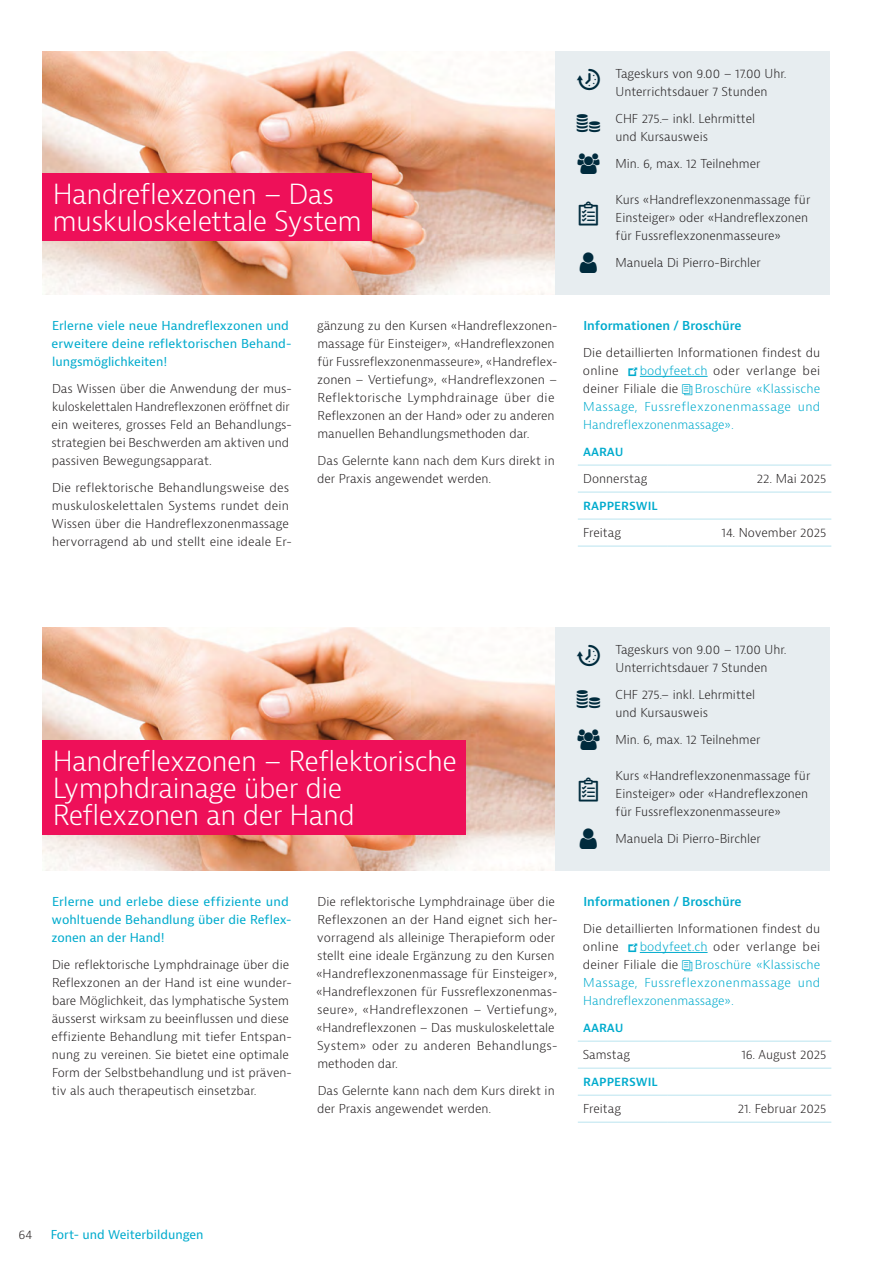
<style>
.page{position:relative;width:893px;height:1263px;background:#fff}
.page>*{position:absolute;margin:0;border:0;box-sizing:border-box;transform-origin:0 0}
.t1{font:300 27px/27px "Bernina Sans";letter-spacing:-.02em;color:#fff}
.t2{font:300 12px/18px "Bernina Sans";color:#231f20}
.t3{font:12px/18px "Bernina Sans";color:#00abcd}
.t4{font:300 12px/18px "Bernina Sans";color:#00abcd;text-align:justify}
.t5{font:600 12px "Bernina Sans";color:#00abcd}
.s1{color:#00abcd}
</style>
<div class="page">
<hr style="left:640px;top:376px;width:68px;height:1px;background:#00abcd">
<hr style="left:578px;top:465px;width:90px;height:1px;background:#bae4ef">
<hr style="left:668px;top:465px;width:163px;height:1px;background:#bae4ef">
<hr style="left:578px;top:492px;width:90px;height:1px;background:#bae4ef">
<hr style="left:668px;top:492px;width:163px;height:1px;background:#bae4ef">
<hr style="left:578px;top:519px;width:90px;height:1px;background:#bae4ef">
<hr style="left:668px;top:519px;width:163px;height:1px;background:#bae4ef">
<hr style="left:578px;top:546px;width:90px;height:1px;background:#bae4ef">
<hr style="left:668px;top:546px;width:163px;height:1px;background:#bae4ef">
<hr style="left:640px;top:952px;width:68px;height:1px;background:#00abcd">
<hr style="left:578px;top:1041px;width:90px;height:1px;background:#bae4ef">
<hr style="left:668px;top:1041px;width:163px;height:1px;background:#bae4ef">
<hr style="left:578px;top:1068px;width:90px;height:1px;background:#bae4ef">
<hr style="left:668px;top:1068px;width:163px;height:1px;background:#bae4ef">
<hr style="left:578px;top:1095px;width:90px;height:1px;background:#bae4ef">
<hr style="left:668px;top:1095px;width:163px;height:1px;background:#bae4ef">
<hr style="left:578px;top:1122px;width:90px;height:1px;background:#bae4ef">
<hr style="left:668px;top:1122px;width:163px;height:1px;background:#bae4ef">
<img style="left:42px;top:51px;width:514px;height:243px">
<div style="left:556px;top:51px;width:274px;height:243px;background:#e7edf0"></div>
<div style="left:42px;top:174px;width:329px;height:67px;background:#ee1059"></div>
<img style="left:42px;top:627px;width:514px;height:243px">
<div style="left:556px;top:627px;width:274px;height:243px;background:#e7edf0"></div>
<div style="left:42px;top:741px;width:423px;height:94px;background:#ee1059"></div>
<h1 class="t1" style="left:52px;top:181px;width:311px">Handreflexzonen – Das muskuloskelettale System</h1>
<p class="t3" style="left:52px;top:317px;width:241px">Erlerne viele neue Handreflexzonen und erweitere deine reflektorischen Behand&shy;lungsmöglichkeiten!</p>
<p class="t2" style="left:51px;top:380px;width:242px">Das Wissen über die Anwendung der mus&shy;kuloskelettalen Handreflexzonen eröffnet dir ein weiteres, grosses Feld an Behandlungs&shy;strategien bei Beschwerden am aktiven und passiven Bewegungsapparat.</p>
<p class="t2" style="left:52px;top:479px;width:241px">Die reflektorische Behandlungsweise des muskuloskelettalen Systems rundet dein Wissen über die Handreflexzonenmassage hervorragend ab und stellt eine ideale Er-</p>
<p class="t2" style="left:317px;top:317px;width:242px">gänzung zu den Kursen «Handreflexzonen&shy;massage für Einsteiger», «Handreflexzonen für Fussreflexzonenmasseure», «Handreflex&shy;zonen – Vertiefung», «Handreflexzonen – Reflektorische Lymphdrainage über die Reflexzonen an der Hand» oder zu anderen manuellen Behandlungsmethoden dar.</p>
<p class="t2" style="left:317px;top:452px;width:239px">Das Gelernte kann nach dem Kurs direkt in der Praxis angewendet werden.</p>
<p class="t2" style="left:616px;top:65px;width:173px">Tageskurs von 9.00 – 17.00 Uhr.<br>Unterrichtsdauer 7 Stunden</p>
<p class="t2" style="left:616px;top:110px;width:141px">CHF 275.– inkl. Lehrmittel und Kursausweis</p>
<p class="t2" style="left:616px;top:155px;width:146px">Min. 6, max. 12 Teilnehmer</p>
<p class="t2" style="left:616px;top:191px;width:196px">Kurs «Handreflexzonenmassage für<br>Einsteiger» oder «Handreflexzonen für Fussreflexzonenmasseure»</p>
<p class="t2" style="left:616px;top:254px;width:147px">Manuela Di Pierro-Birchler</p>
<p class="t5" style="left:583px;top:318px;width:160px">Informationen / Broschüre</p>
<p class="t2" style="left:583px;top:344px;width:239px">Die detaillierten Informationen findest du online</p>
<p class="t2" style="left:583px;top:362px;width:239px;text-indent:57px"><span class="s1">bodyfeet.ch</span> oder verlange bei deiner Filiale die</p>
<p class="t4" style="left:583px;top:380px;width:239px;text-indent:112px">Broschüre «Klassische Massage, Fussreflexzonenmassage und Handreflexzonenmassage».</p>
<p class="t5" style="left:583px;top:444px;width:42px">AARAU</p>
<p class="t2" style="left:583px;top:470px;width:66px">Donnerstag</p>
<p class="t2" style="left:757px;top:470px;width:71px">22. Mai 2025</p>
<p class="t5" style="left:583px;top:498px;width:76px">RAPPERSWIL</p>
<p class="t2" style="left:583px;top:524px;width:39px">Freitag</p>
<p class="t2" style="left:722px;top:524px;width:106px">14. November 2025</p>
<h1 class="t1" style="left:53px;top:748px;width:406px">Handreflexzonen – Reflektorische<br>Lymphdrainage über die<br>Reflexzonen an der Hand</h1>
<p class="t3" style="left:51px;top:893px;width:242px">Erlerne und erlebe diese effiziente und wohltuende Behandlung über die Reflex&shy;zonen an der Hand!</p>
<p class="t2" style="left:52px;top:956px;width:242px">Die reflektorische Lymphdrainage über die Reflexzonen an der Hand ist eine wunder&shy;bare Möglichkeit, das lymphatische System äusserst wirksam zu beeinflussen und diese effiziente Behandlung mit tiefer Entspan&shy;nung zu vereinen. Sie bietet eine optimale Form der Selbstbehandlung und ist präven&shy;tiv als auch therapeutisch einsetzbar.</p>
<p class="t2" style="left:316px;top:893px;width:243px">Die reflektorische Lymphdrainage über die Reflexzonen an der Hand eignet sich her&shy;vorragend als alleinige Therapieform oder stellt eine ideale Ergänzung zu den Kursen «Handreflexzonenmassage für Einsteiger», «Handreflexzonen für Fussreflexzonenmas&shy;seure», «Handreflexzonen – Vertiefung», «Handreflexzonen – Das muskuloskelettale System» oder zu anderen Behandlungs&shy;methoden dar.</p>
<p class="t2" style="left:317px;top:1082px;width:239px">Das Gelernte kann nach dem Kurs direkt in der Praxis angewendet werden.</p>
<p class="t2" style="left:616px;top:641px;width:173px">Tageskurs von 9.00 – 17.00 Uhr.<br>Unterrichtsdauer 7 Stunden</p>
<p class="t2" style="left:616px;top:686px;width:141px">CHF 275.– inkl. Lehrmittel und Kursausweis</p>
<p class="t2" style="left:616px;top:731px;width:146px">Min. 6, max. 12 Teilnehmer</p>
<p class="t2" style="left:616px;top:767px;width:196px">Kurs «Handreflexzonenmassage für<br>Einsteiger» oder «Handreflexzonen für Fussreflexzonenmasseure»</p>
<p class="t2" style="left:616px;top:830px;width:147px">Manuela Di Pierro-Birchler</p>
<p class="t5" style="left:583px;top:894px;width:160px">Informationen / Broschüre</p>
<p class="t2" style="left:583px;top:920px;width:239px">Die detaillierten Informationen findest du online</p>
<p class="t2" style="left:583px;top:938px;width:239px;text-indent:57px"><span class="s1">bodyfeet.ch</span> oder verlange bei deiner Filiale die</p>
<p class="t4" style="left:583px;top:956px;width:239px;text-indent:112px">Broschüre «Klassische Massage, Fussreflexzonenmassage und Handreflexzonenmassage».</p>
<p class="t5" style="left:583px;top:1020px;width:42px">AARAU</p>
<p class="t2" style="left:583px;top:1046px;width:49px">Samstag</p>
<p class="t2" style="left:741px;top:1046px;width:87px">16. August 2025</p>
<p class="t5" style="left:583px;top:1074px;width:76px">RAPPERSWIL</p>
<p class="t2" style="left:583px;top:1100px;width:39px">Freitag</p>
<p class="t2" style="left:738px;top:1100px;width:90px">21. Februar 2025</p>
<p class="t2" style="left:18px;top:1226px;width:15px">64</p>
<p class="t3" style="left:51px;top:1226px;width:154px">Fort- und Weiterbildungen</p>
</div>
